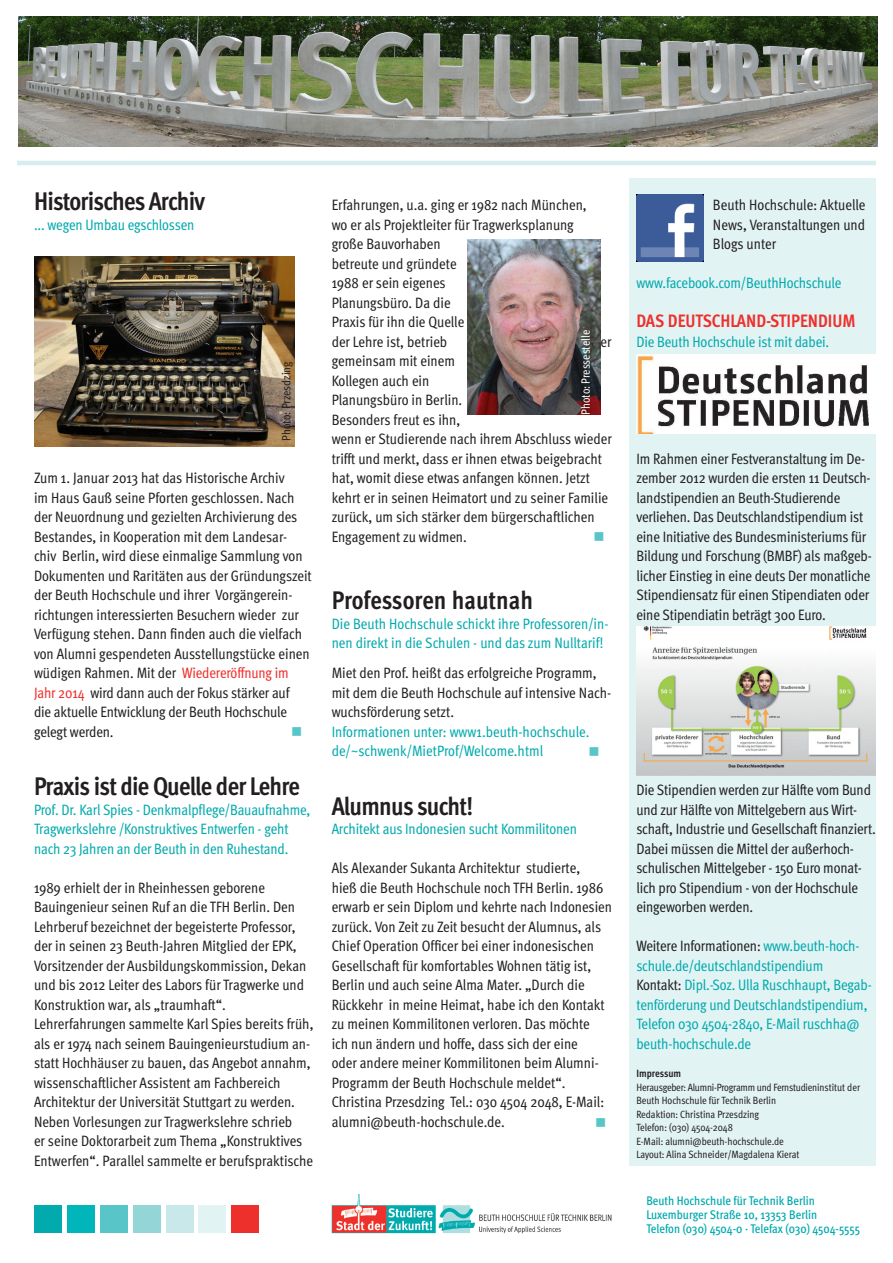
<style>
.page{position:relative;width:893px;height:1263px;background:#fff}
.page>*{position:absolute;margin:0;border:0;box-sizing:border-box;transform-origin:0 0}
.Fließtext{font:700 25.5px "Meta Cond";letter-spacing:-.03em;color:#231f20}
.Überschrift{font:700 25.5px "Meta Cond";letter-spacing:-.02em;color:#231f20}
.Überschrift-2{font:700 25.5px "Meta Cond";color:#231f20}
.Fließtext-2{font:700 18px "Meta Cond";color:#ee302d}
.Fließtext-3{font:15px/19.5px "Meta Cond";color:#231f20}
.Fließtext-4{font:15px/19.5px "Meta Cond";letter-spacing:-.01em;color:#00aaad}
.Überschrift-3{font:15px/19.5px "Meta Cond";letter-spacing:-.005em;color:#00aaad}
.Fließtext-5{font:15px "Wingdings";color:#58c5c8}
.t1{font:500 12.6px "Meta Cond";color:#00aaad}
.BU{font:12px "Meta Cond";letter-spacing:-.005em;color:#fff}
.BU-2{font:12px "Meta Cond";letter-spacing:-.005em;color:#231f20}
.Impressum{font:10.5px/13.5px "Meta Cond";letter-spacing:-.005em;color:#231f20}
.Impressum-2{font:700 10.5px "Meta Cond";letter-spacing:-.005em;color:#231f20}
.s1{color:#ee302d}
.s2{color:#231f20}
</style>
<div class="page">
<img style="left:18px;top:16px;width:859px;height:130px">
<div style="left:629px;top:179px;width:247px;height:987px;background:#e2f3f4"></div>
<img style="left:34px;top:256px;width:261px;height:191px">
<div style="left:232px;top:1205px;width:27px;height:27px;background:#ee302d"></div>
<div style="left:199px;top:1205px;width:27px;height:27px;background:#e2f3f4"></div>
<div style="left:166px;top:1205px;width:27px;height:27px;background:#c8e8ea"></div>
<div style="left:133px;top:1205px;width:27px;height:27px;background:#94d5d8"></div>
<div style="left:100px;top:1205px;width:28px;height:27px;background:#58c5c8"></div>
<div style="left:67px;top:1205px;width:28px;height:27px;background:#00b6ba"></div>
<div style="left:34px;top:1205px;width:28px;height:27px;background:#00aaad"></div>
<img style="left:332px;top:1194px;width:280px;height:40px">
<hr style="left:17px;top:161px;width:859px;height:4px;background:#d6eeef">
<img style="left:468px;top:239px;width:133px;height:176px">
<img style="left:636px;top:195px;width:67px;height:66px">
<img style="left:636px;top:354px;width:240px;height:80px">
<img style="left:636px;top:627px;width:240px;height:149px">
<p class="Überschrift" style="left:34px;top:187px;width:172px">Historisches Archiv</p>
<p class="Überschrift-3" style="left:34px;top:215px;width:162px">... wegen Umbau egschlossen</p>
<p class="BU-2" style="left:280px;top:441px;width:80px;rotate:-90deg">Photo: Przesdzing</p>
<p class="Fließtext-3" style="left:34px;top:468px;width:279px">Zum 1. Januar 2013 hat das Historische Archiv<br>im Haus Gauß seine Pforten geschlossen. Nach der Neuordnung und gezielten Archivierung des Bestandes, in Kooperation mit dem Landesar&shy;chiv Berlin, wird diese einmalige Sammlung von Dokumenten und Raritäten aus der Gründungszeit der Beuth Hochschule und ihrer Vorgängerein&shy;richtungen interessierten Besuchern wieder zur Verfügung stehen. Dann finden auch die vielfach von Alumni gespendeten Ausstellungstücke einen wüdigen Rahmen. Mit der <span class="s1">Wiedereröffnung im Jahr 2014</span> wird dann auch der Fokus stärker auf<br>die aktuelle Entwicklung der Beuth Hochschule gelegt werden.</p>
<p class="Fließtext-5" style="left:291px;top:724px;width:13px">■</p>
<p class="Fließtext" style="left:34px;top:771px;width:267px">Praxis ist die Quelle der Lehre</p>
<p class="Fließtext-4" style="left:34px;top:799px;width:278px">Prof. Dr. Karl Spies - Denkmalpflege/Bauaufnahme,<br>Tragwerkslehre /Konstruktives Entwerfen - geht nach 23 Jahren an der Beuth in den Ruhestand.</p>
<p class="Fließtext-3" style="left:34px;top:877px;width:274px">1989 erhielt der in Rheinhessen geborene Bauingenieur seinen Ruf an die TFH Berlin. Den Lehrberuf bezeichnet der begeisterte Professor, der in seinen 23 Beuth-Jahren Mitglied der EPK, Vorsitzender der Ausbildungskommission, Dekan und bis 2012 Leiter des Labors für Tragwerke und Konstruktion war, als „traumhaft“.</p>
<p class="Fließtext-3" style="left:34px;top:1014px;width:281px">Lehrerfahrungen sammelte Karl Spies bereits früh, als er 1974 nach seinem Bauingenieurstudium an&shy;statt Hochhäuser zu bauen, das Angebot annahm, wissenschaftlicher Assistent am Fachbereich Architektur der Universität Stuttgart zu werden.<br>Neben Vorlesungen zur Tragwerkslehre schrieb<br>er seine Doktorarbeit zum Thema „Konstruktives Entwerfen“. Parallel sammelte er berufspraktische</p>
<p class="Fließtext-3" style="left:332px;top:195px;width:257px">Erfahrungen, u.a. ging er 1982 nach München, wo er als Projektleiter für Tragwerksplanung große Bauvorhaben<br>betreute und gründete<br>1988 er sein eigenes<br>Planungsbüro. Da die<br>Praxis für ihn die Quelle<br>der Lehre ist, betrieb</p>
<p class="BU" style="left:579px;top:415px;width:86px;rotate:-90deg">Photo: Pressestelle</p>
<p class="Fließtext-3" style="left:601px;top:331px;width:13px">er</p>
<p class="Fließtext-3" style="left:332px;top:351px;width:282px">gemeinsam mit einem<br>Kollegen auch ein<br>Planungsbüro in Berlin.<br>Besonders freut es ihn,<br>wenn er Studierende nach ihrem Abschluss wieder trifft und merkt, dass er ihnen etwas beigebracht hat, womit diese etwas anfangen können. Jetzt kehrt er in seinen Heimatort und zu seiner Familie zurück, um sich stärker dem bürgerschaftlichen Engagement zu widmen.</p>
<p class="Fließtext-5" style="left:593px;top:529px;width:13px">■</p>
<p class="Überschrift-2" style="left:332px;top:585px;width:203px">Professoren hautnah</p>
<p class="Überschrift-3" style="left:332px;top:613px;width:278px">Die Beuth Hochschule schickt ihre Professoren/in&shy;nen direkt in die Schulen - und das zum Nulltarif!</p>
<p class="Fließtext-3" style="left:332px;top:663px;width:281px">Miet den Prof. heißt das erfolgreiche Programm, mit dem die Beuth Hochschule auf intensive Nach&shy;wuchsförderung setzt.</p>
<p class="Fließtext-4" style="left:332px;top:721px;width:259px">Informationen unter: www1.beuth-hochschule. de/~schwenk/MietProf/Welcome.html</p>
<p class="Fließtext-5" style="left:589px;top:743px;width:13px">■</p>
<p class="Fließtext" style="left:332px;top:791px;width:143px">Alumnus sucht!</p>
<p class="Fließtext-4" style="left:332px;top:819px;width:247px">Architekt aus Indonesien sucht Kommilitonen</p>
<p class="Fließtext-3" style="left:332px;top:858px;width:282px">Als Alexander Sukanta Architektur studierte,<br>hieß die Beuth Hochschule noch TFH Berlin. 1986 erwarb er sein Diplom und kehrte nach Indonesien zurück. Von Zeit zu Zeit besucht der Alumnus, als Chief Operation Officer bei einer indonesischen Gesellschaft für komfortables Wohnen tätig ist, Berlin und auch seine Alma Mater. „Durch die Rückkehr in meine Heimat, habe ich den Kontakt zu meinen Kommilitonen verloren. Das möchte<br>ich nun ändern und hoffe, dass sich der eine<br>oder andere meiner Kommilitonen beim Alumni-Programm der Beuth Hochschule meldet“.</p>
<p class="Fließtext-3" style="left:332px;top:1092px;width:274px">Christina Przesdzing Tel.: 030 4504 2048, E-Mail: alumni@beuth-hochschule.de.</p>
<p class="Fließtext-5" style="left:595px;top:1114px;width:13px">■</p>
<p class="Fließtext-3" style="left:713px;top:195px;width:154px;text-align:justify">Beuth Hochschule: Aktuelle News, Veranstaltungen und Blogs unter</p>
<p class="Fließtext-4" style="left:636px;top:273px;width:206px">www.facebook.com/BeuthHochschule</p>
<p class="Fließtext-2" style="left:636px;top:310px;width:221px">DAS DEUTSCHLAND-STIPENDIUM</p>
<p class="Fließtext-4" style="left:636px;top:331px;width:194px">Die Beuth Hochschule ist mit dabei.</p>
<p class="Fließtext-3" style="left:636px;top:448px;width:237px">Im Rahmen einer Festveranstaltung im De&shy;zember 2012 wurden die ersten 11 Deutsch&shy;landstipendien an Beuth-Studierende verliehen. Das Deutschlandstipendium ist eine Initiative des Bundesministeriums für Bildung und Forschung (BMBF) als maßgeb&shy;licher Einstieg in eine deuts Der monatliche Stipendiensatz für einen Stipendiaten oder eine Stipendiatin beträgt 300 Euro.</p>
<p class="Fließtext-3" style="left:636px;top:780px;width:241px">Die Stipendien werden zur Hälfte vom Bund und zur Hälfte von Mittelgebern aus Wirt&shy;schaft, Industrie und Gesellschaft finanziert.<br>Dabei müssen die Mittel der außerhoch&shy;schulischen Mittelgeber - 150 Euro monat&shy;lich pro Stipendium - von der Hochschule eingeworben werden.</p>
<p class="Fließtext-4" style="left:636px;top:936px;width:225px"><span class="s2">Weitere Informationen:</span> www.beuth-hoch&shy;schule.de/deutschlandstipendium</p>
<p class="Fließtext-4" style="left:636px;top:975px;width:237px"><span class="s2">Kontakt:</span> Dipl.-Soz. Ulla Ruschhaupt, Begab&shy;tenförderung und Deutschlandstipendium, Telefon 030 4504-2840, E-Mail ruschha@ beuth-hochschule.de</p>
<p class="Impressum-2" style="left:636px;top:1067px;width:46px">Impressum</p>
<p class="Impressum" style="left:636px;top:1080px;width:225px">Herausgeber: Alumni-Programm und Fernstudieninstitut der<br>Beuth Hochschule für Technik Berlin</p>
<p class="Impressum" style="left:636px;top:1107px;width:124px">Redaktion: Christina Przesdzing</p>
<p class="Impressum" style="left:636px;top:1121px;width:98px">Telefon: (030) 4504-2048</p>
<p class="Impressum" style="left:636px;top:1134px;width:149px">E-Mail: alumni@beuth-hochschule.de</p>
<p class="Impressum" style="left:636px;top:1148px;width:165px">Layout: Alina Schneider/Magdalena Kierat</p>
<p class="t1" style="left:646px;top:1193px;width:170px">Beuth Hochschule für Technik Berlin</p>
<p class="t1" style="left:646px;top:1207px;width:172px">Luxemburger Straße 10, 13353 Berlin</p>
<p class="t1" style="left:646px;top:1221px;width:215px">Telefon (030) 4504-0 · Telefax (030) 4504-5555</p>
</div>
